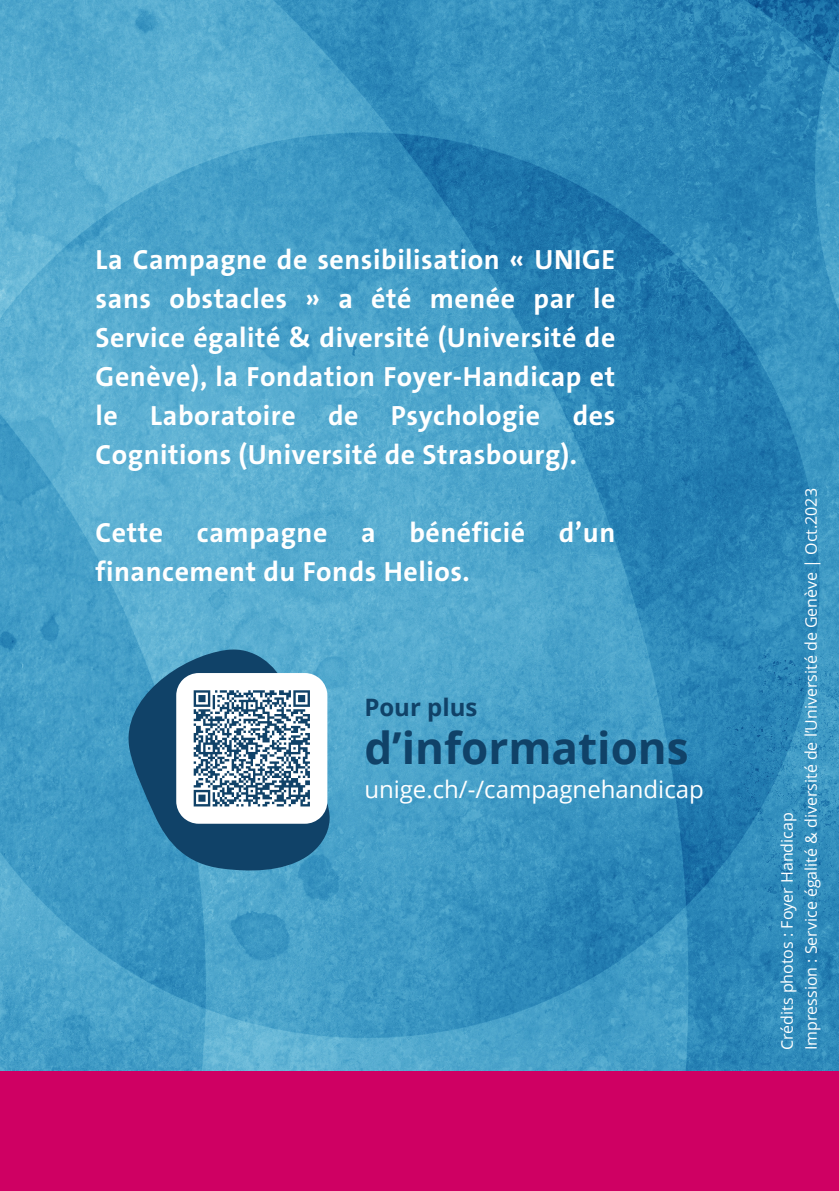
<style>
.page{position:relative;width:839px;height:1191px;background:#fff}
.page>*{position:absolute;margin:0;border:0;box-sizing:border-box;transform-origin:0 0}
.t1{font:700 44px "Open Sans";color:#104268}
.t2{font:700 28px/39px "The Sans Os F";letter-spacing:.02em;color:#fff;text-align:justify}
.t3{font:24px "Open Sans";color:#fff}
.t4{font:700 24px "Open Sans";color:#104268}
.t5{font:16px "Open Sans";color:#fff}
</style>
<div class="page">
<img style="left:0;top:0;width:838px;height:1071px">
<div style="left:0;top:1071px;width:838px;height:120px;background:#cf0063"></div>
<svg style="left:84px;top:605px;width:306px;height:313px;background:#4192b9"></svg>
<svg style="left:176px;top:673px;width:151px;height:151px"></svg>
<p class="t2" style="left:96px;top:241px;width:521px">La Campagne de sensibilisation « UNIGE sans obstacles » a été menée par le Service égalité &amp; diversité (Université de Genève), la Fondation Foyer-Handicap et le Laboratoire de Psychologie des Cognitions (Université de Strasbourg).</p>
<p class="t2" style="left:96px;top:514px;width:521px">Cette campagne a bénéficié d’un financement du Fonds Helios.</p>
<p class="t4" style="left:364px;top:691px;width:114px">Pour plus</p>
<p class="t1" style="left:364px;top:717px;width:326px">d’informations</p>
<p class="t3" style="left:364px;top:773px;width:341px">unige.ch/-/campagnehandicap</p>
<p class="t5" style="left:799px;top:1050px;width:563px;rotate:-90deg">Impression : Service égalité &amp; diversité de l’Université de Genève | Oct.2023</p>
<p class="t5" style="left:775px;top:1050px;width:239px;rotate:-90deg">Crédits photos : Foyer Handicap</p>
</div>
